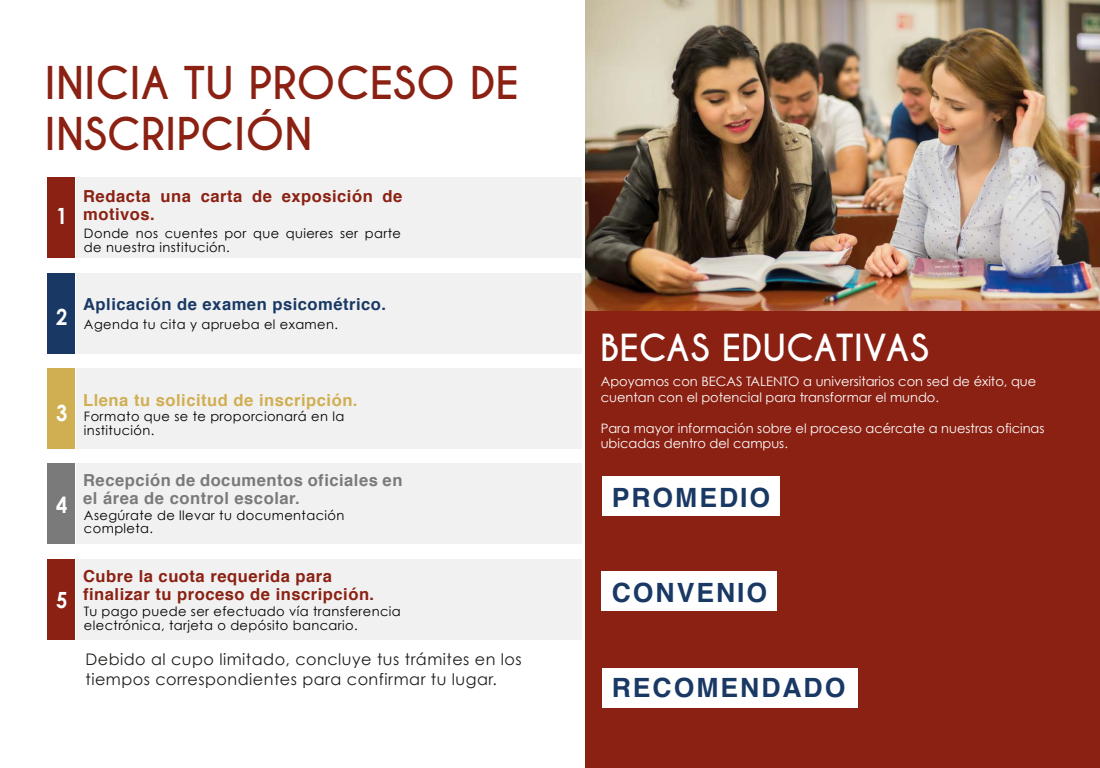
<style>
.page{position:relative;width:1100px;height:768px;background:#fff}
.page>*{position:absolute;margin:0;border:0;box-sizing:border-box;transform-origin:0 0}
.t1{font:700 42.4px/50.9px "Caviar Dreams";color:#8b2113}
.t2{font:700 35px "Caviar Dreams";color:#fff}
.t3{font:700 26.5px "Helvetica";letter-spacing:.075em;color:#193964}
.t4{font:700 22.3px "Century Gothic";color:#fff;scale:.9 1}
.t5{font:700 16.6px/17.8px "Helvetica";letter-spacing:.03em;color:#8b2113}
.t6{font:700 16.6px/17.8px "Helvetica";letter-spacing:.03em;color:#7a7a7a}
.t7{font:700 16.6px "Helvetica";letter-spacing:.03em;color:#193964}
.t8{font:700 16.6px "Helvetica";letter-spacing:.03em;color:#d0ae52}
.t9{font:16px/19.2px "Century Gothic";letter-spacing:.03em;color:#1d1d1b}
.t10{font:13px/14.2px "Century Gothic";letter-spacing:.03em;color:#000}
.t11{font:13px/15.6px "Century Gothic";color:#fff}
</style>
<div class="page">
<div style="left:585px;top:311px;width:515px;height:457px;background:#8b2113"></div>
<div style="left:602px;top:476px;width:177px;height:39px;background:#fff"></div>
<div style="left:602px;top:571px;width:175px;height:39px;background:#fff"></div>
<div style="left:602px;top:668px;width:256px;height:39px;background:#fff"></div>
<img style="left:585px;top:0;width:515px;height:311px">
<div style="left:77px;top:368px;width:505px;height:81px;background:#f1f1f1"></div>
<div style="left:77px;top:463px;width:505px;height:81px;background:#f1f1f1"></div>
<div style="left:77px;top:559px;width:505px;height:81px;background:#f1f1f1"></div>
<div style="left:47px;top:368px;width:27px;height:81px;background:#d0ae52"></div>
<div style="left:77px;top:273px;width:505px;height:81px;background:#f1f1f1"></div>
<div style="left:47px;top:273px;width:27px;height:81px;background:#193964"></div>
<div style="left:77px;top:177px;width:505px;height:81px;background:#f1f1f1"></div>
<div style="left:47px;top:177px;width:27px;height:81px;background:#8b2113"></div>
<div style="left:47px;top:463px;width:27px;height:81px;background:#7a7a7a"></div>
<div style="left:47px;top:559px;width:27px;height:81px;background:#8b2113"></div>
<h1 class="t1" style="left:45px;top:59px;width:476px">INICIA TU PROCESO DE<br>INSCRIPCIÓN</h1>
<h3 class="t4" style="left:56px;top:202px;width:14px">1</h3>
<p class="t5" style="left:83px;top:189px;width:321px">Redacta una carta de exposición de motivos.</p>
<p class="t10" style="left:84px;top:226px;width:318px">Donde nos cuentes por que quieres ser parte de nuestra institución.</p>
<h3 class="t4" style="left:56px;top:303px;width:14px">2</h3>
<p class="t7" style="left:83px;top:297px;width:305px">Aplicación de examen psicométrico.</p>
<p class="t10" style="left:84px;top:317px;width:256px">Agenda tu cita y aprueba el examen.</p>
<h3 class="t4" style="left:56px;top:398px;width:14px">3</h3>
<h3 class="t4" style="left:56px;top:491px;width:14px">4</h3>
<h3 class="t4" style="left:56px;top:585px;width:14px">5</h3>
<p class="t8" style="left:83px;top:393px;width:276px">Llena tu solicitud de inscripción.</p>
<p class="t10" style="left:84px;top:408px;width:262px">Formato que se te proporcionará en la institución.</p>
<p class="t6" style="left:83px;top:473px;width:321px">Recepción de documentos oficiales en el área de control escolar.</p>
<p class="t10" style="left:84px;top:508px;width:262px;line-height:13px">Asegúrate de llevar tu documentación completa.</p>
<p class="t5" style="left:83px;top:569px;width:293px">Cubre la cuota requerida para finalizar tu proceso de inscripción.</p>
<p class="t10" style="left:84px;top:604px;width:318px">Tu pago puede ser efectuado vía transferencia electrónica, tarjeta o depósito bancario.</p>
<p class="t9" style="left:85px;top:650px;width:438px">Debido al cupo limitado, concluye tus trámites en los tiempos correspondientes para confirmar tu lugar.</p>
<h2 class="t2" style="left:600px;top:326px;width:330px">BECAS EDUCATIVAS</h2>
<p class="t11" style="left:601px;top:373px;width:437px">Apoyamos con BECAS TALENTO a universitarios con sed de éxito, que cuentan con el potencial para transformar el mundo.</p>
<p class="t11" style="left:601px;top:420px;width:445px">Para mayor información sobre el proceso acércate a nuestras oficinas ubicadas dentro del campus.</p>
<h3 class="t3" style="left:612px;top:486px;width:160px">PROMEDIO</h3>
<h3 class="t3" style="left:612px;top:581px;width:157px">CONVENIO</h3>
<h3 class="t3" style="left:612px;top:676px;width:235px">RECOMENDADO</h3>
</div>
